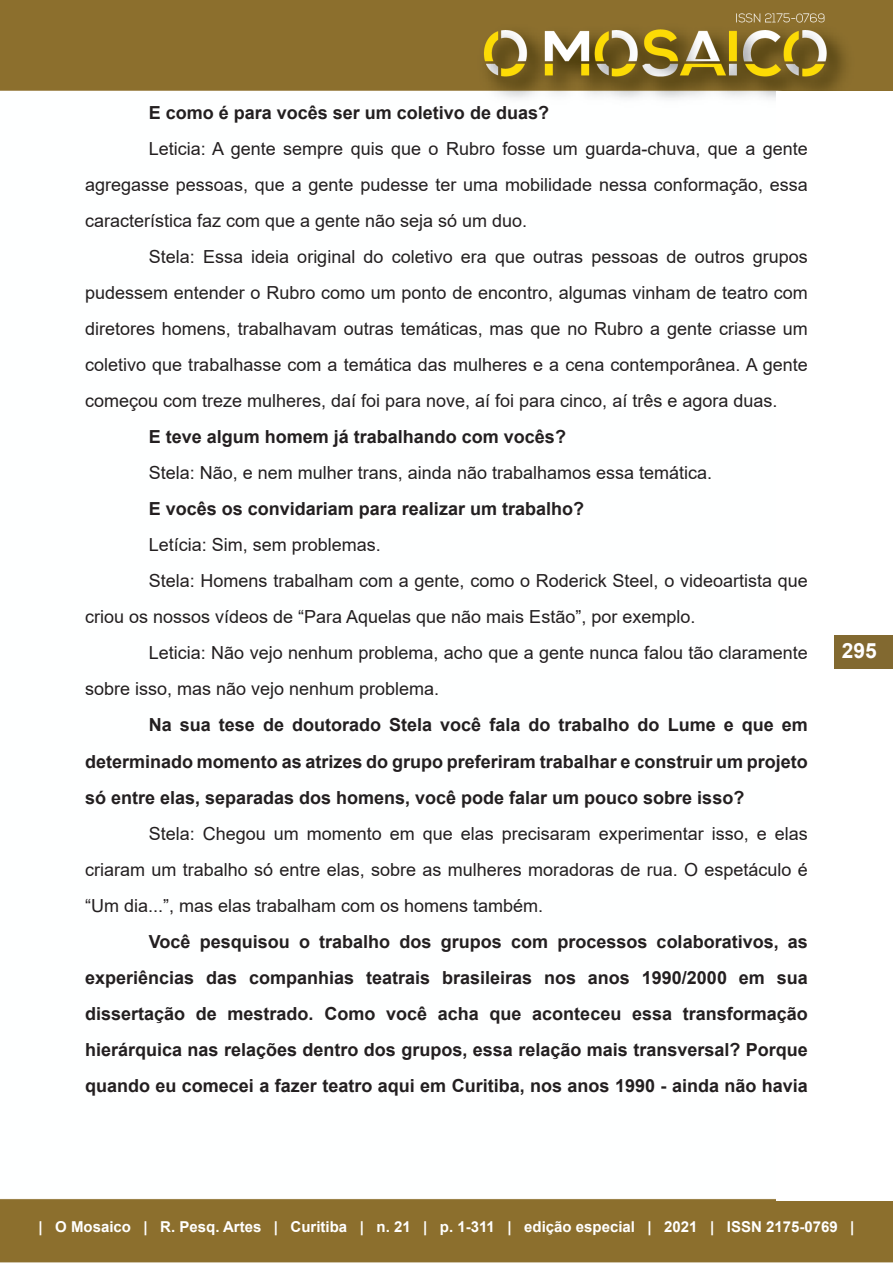
<style>
.page{position:relative;width:893px;height:1263px;background:#fff}
.page>*{position:absolute;margin:0;border:0;box-sizing:border-box;transform-origin:0 0}
.t1{font:700 21px "Arial";color:#fff}
.Corpo{font:18px/36px "Arial";color:#231f20;text-align:justify}
.Corpo-2{font:700 18px/36px "Arial";color:#231f20;text-align:justify}
.t2{font:700 15px "Arial";color:#fff}
</style>
<div class="page">
<img style="left:0;top:0;width:893px;height:1263px">
<div style="left:777px;top:92px;width:116px;height:1109px;background:#fff"></div>
<div style="left:834px;top:635px;width:59px;height:33px;background:#826930"></div>
<p class="Corpo-2" style="left:149px;top:95px;width:402px">E como é para vocês ser um coletivo de duas?</p>
<p class="Corpo" style="left:85px;top:131px;width:724px;text-indent:64px">Leticia: A gente sempre quis que o Rubro fosse um guarda-chuva, que a gente agregasse pessoas, que a gente pudesse ter uma mobilidade nessa conformação, essa característica faz com que a gente não seja só um duo.</p>
<p class="Corpo" style="left:85px;top:239px;width:724px;text-indent:64px">Stela: Essa ideia original do coletivo era que outras pessoas de outros grupos pudessem entender o Rubro como um ponto de encontro, algumas vinham de teatro com diretores homens, trabalhavam outras temáticas, mas que no Rubro a gente criasse um coletivo que trabalhasse com a temática das mulheres e a cena contemporânea. A gente começou com treze mulheres, daí foi para nove, aí foi para cinco, aí três e agora duas.</p>
<p class="Corpo-2" style="left:149px;top:419px;width:419px">E teve algum homem já trabalhando com vocês?</p>
<p class="Corpo" style="left:149px;top:455px;width:565px">Stela: Não, e nem mulher trans, ainda não trabalhamos essa temática.</p>
<p class="Corpo-2" style="left:149px;top:491px;width:437px">E vocês os convidariam para realizar um trabalho?</p>
<p class="Corpo" style="left:149px;top:527px;width:234px">Letícia: Sim, sem problemas.</p>
<p class="Corpo" style="left:85px;top:563px;width:724px;text-indent:64px">Stela: Homens trabalham com a gente, como o Roderick Steel, o videoartista que criou os nossos vídeos de “Para Aquelas que não mais Estão”, por exemplo.</p>
<p class="Corpo" style="left:85px;top:635px;width:724px;text-indent:64px">Leticia: Não vejo nenhum problema, acho que a gente nunca falou tão claramente sobre isso, mas não vejo nenhum problema.</p>
<p class="Corpo-2" style="left:85px;top:707px;width:724px;text-indent:64px">Na sua tese de doutorado Stela você fala do trabalho do Lume e que em determinado momento as atrizes do grupo preferiram trabalhar e construir um projeto só entre elas, separadas dos homens, você pode falar um pouco sobre isso?</p>
<p class="Corpo" style="left:85px;top:815px;width:724px;text-indent:64px">Stela: Chegou um momento em que elas precisaram experimentar isso, e elas criaram um trabalho só entre elas, sobre as mulheres moradoras de rua. O espetáculo é “Um dia...”, mas elas trabalham com os homens também.</p>
<p class="Corpo-2" style="left:85px;top:923px;width:724px;text-indent:64px">Você pesquisou o trabalho dos grupos com processos colaborativos, as experiências das companhias teatrais brasileiras nos anos 1990/2000 em sua dissertação de mestrado. Como você acha que aconteceu essa transformação hierárquica nas relações dentro dos grupos, essa relação mais transversal? Porque quando eu comecei a fazer teatro aqui em Curitiba, nos anos 1990 - ainda não havia</p>
<p class="t1" style="left:842px;top:636px;width:37px">295</p>
<p class="t2" style="left:39px;top:1216px;width:817px">| O Mosaico | R. Pesq. Artes | Curitiba | n. 21 | p. 1-311 | edição especial | 2021 | ISSN 2175-0769 |</p>
</div>
